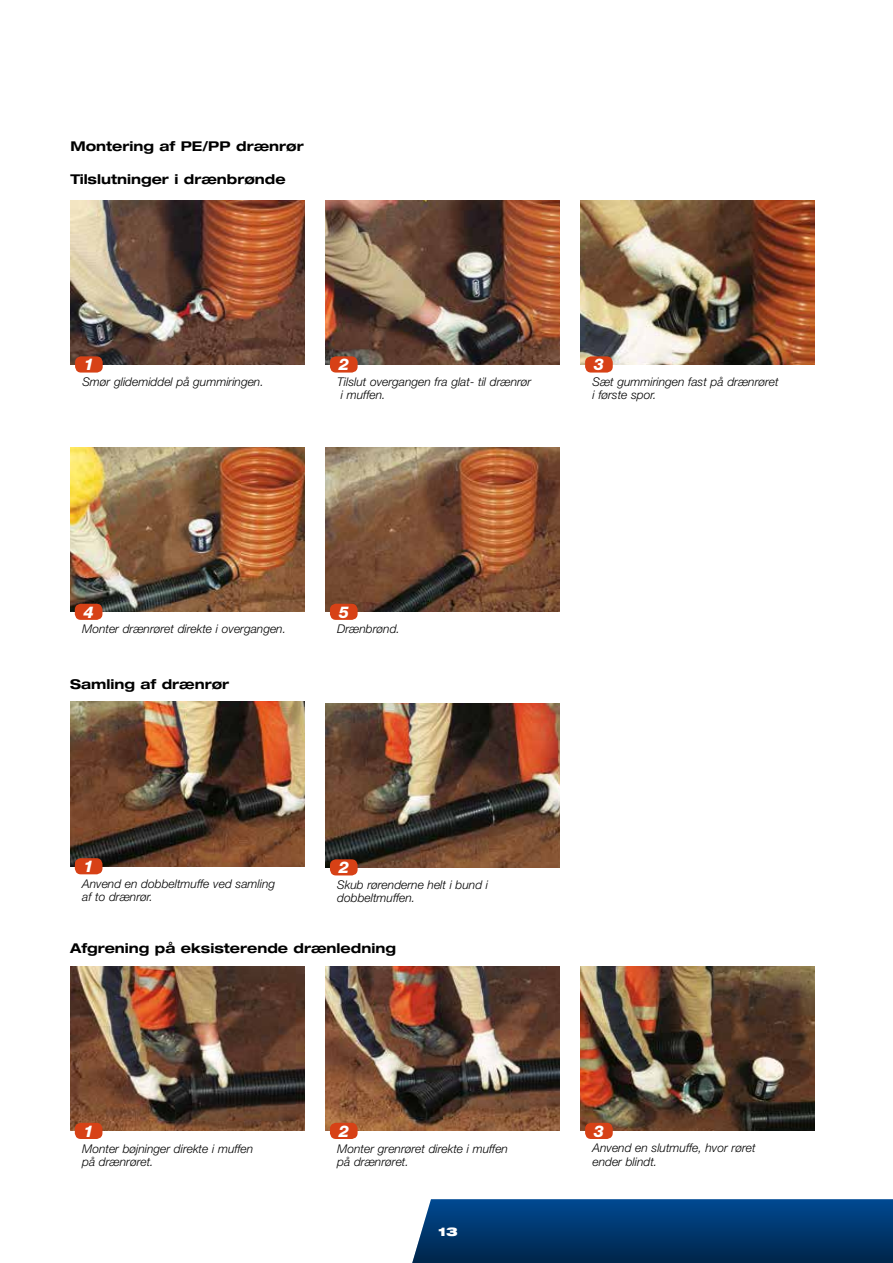
<style>
.page{position:relative;width:893px;height:1263px;background:#fff}
.page>*{position:absolute;margin:0;border:0;box-sizing:border-box;transform-origin:0 0}
.t1{font:italic 800 16.2px "Helvetica Neue";color:#fff}
.t2{font:700 expanded 13.5px "Helvetica Neue";color:#000}
.t3{font:italic 300 12px/13.5px "Helvetica Neue";color:#000}
.t4{font:900 expanded 12px "Helvetica Neue";color:#fff}
</style>
<div class="page">
<svg style="left:412px;top:1199px;width:481px;height:64px;background:#053b70"></svg>
<img style="left:70px;top:702px;width:234px;height:164px">
<img style="left:70px;top:966px;width:234px;height:165px">
<img style="left:70px;top:200px;width:234px;height:164px">
<img style="left:70px;top:447px;width:234px;height:165px">
<div style="left:75px;top:356px;width:28px;height:17px;background:#d74116;border-radius:6px"></div>
<div style="left:75px;top:604px;width:27px;height:16px;background:#d74116;border-radius:6px"></div>
<img style="left:325px;top:447px;width:234px;height:165px">
<div style="left:330px;top:604px;width:28px;height:16px;background:#d74116;border-radius:6px"></div>
<img style="left:325px;top:200px;width:234px;height:164px">
<div style="left:330px;top:356px;width:28px;height:17px;background:#d74116;border-radius:6px"></div>
<img style="left:580px;top:200px;width:234px;height:164px">
<div style="left:585px;top:356px;width:28px;height:17px;background:#d74116;border-radius:6px"></div>
<div style="left:75px;top:858px;width:27px;height:16px;background:#d74116;border-radius:6px"></div>
<img style="left:325px;top:703px;width:234px;height:164px">
<div style="left:330px;top:859px;width:28px;height:16px;background:#d74116;border-radius:6px"></div>
<div style="left:75px;top:1123px;width:27px;height:16px;background:#d74116;border-radius:6px"></div>
<img style="left:325px;top:966px;width:234px;height:165px">
<div style="left:330px;top:1123px;width:28px;height:16px;background:#d74116;border-radius:6px"></div>
<img style="left:580px;top:966px;width:234px;height:165px">
<div style="left:585px;top:1123px;width:28px;height:16px;background:#d74116;border-radius:6px"></div>
<p class="t2" style="left:70px;top:138px;width:235px">Montering af PE/PP drænrør</p>
<p class="t2" style="left:70px;top:171px;width:217px">Tilslutninger i drænbrønde</p>
<h1 class="t1" style="left:84px;top:355px;width:12px">1</h1>
<p class="t3" style="left:82px;top:375px;width:183px">Smør glidemiddel på gummiringen.</p>
<h1 class="t1" style="left:339px;top:355px;width:12px">2</h1>
<p class="t3" style="left:341px;top:375px;width:192px;text-indent:-4px">Tilslut overgangen fra glat- til drænrør i muffen.</p>
<h1 class="t1" style="left:594px;top:355px;width:12px">3</h1>
<p class="t3" style="left:592px;top:375px;width:188px">Sæt gummiringen fast på drænrøret i første spor.</p>
<h1 class="t1" style="left:84px;top:602px;width:12px">4</h1>
<p class="t3" style="left:82px;top:622px;width:205px">Monter drænrøret direkte i overgangen.</p>
<p class="t2" style="left:70px;top:676px;width:161px">Samling af drænrør</p>
<h1 class="t1" style="left:339px;top:602px;width:12px">5</h1>
<p class="t3" style="left:337px;top:622px;width:64px">Drænbrønd.</p>
<h1 class="t1" style="left:84px;top:856px;width:12px">1</h1>
<p class="t3" style="left:82px;top:876px;width:194px">Anvend en dobbeltmuffe ved samling af to drænrør.</p>
<h1 class="t1" style="left:339px;top:858px;width:12px">2</h1>
<p class="t3" style="left:337px;top:877px;width:152px">Skub rørenderne helt i bund i dobbeltmuffen.</p>
<p class="t2" style="left:70px;top:940px;width:327px">Afgrening på eksisterende drænledning</p>
<h1 class="t1" style="left:84px;top:1121px;width:12px">1</h1>
<p class="t3" style="left:82px;top:1141px;width:173px">Monter bøjninger direkte i muffen på drænrøret.</p>
<h1 class="t1" style="left:339px;top:1121px;width:12px">2</h1>
<p class="t3" style="left:337px;top:1141px;width:172px">Monter grenrøret direkte i muffen på drænrøret.</p>
<p class="t4" style="left:438px;top:1224px;width:21px">13</p>
<h1 class="t1" style="left:594px;top:1121px;width:12px">3</h1>
<p class="t3" style="left:592px;top:1141px;width:165px">Anvend en slutmuffe, hvor røret ender blindt.</p>
</div>
